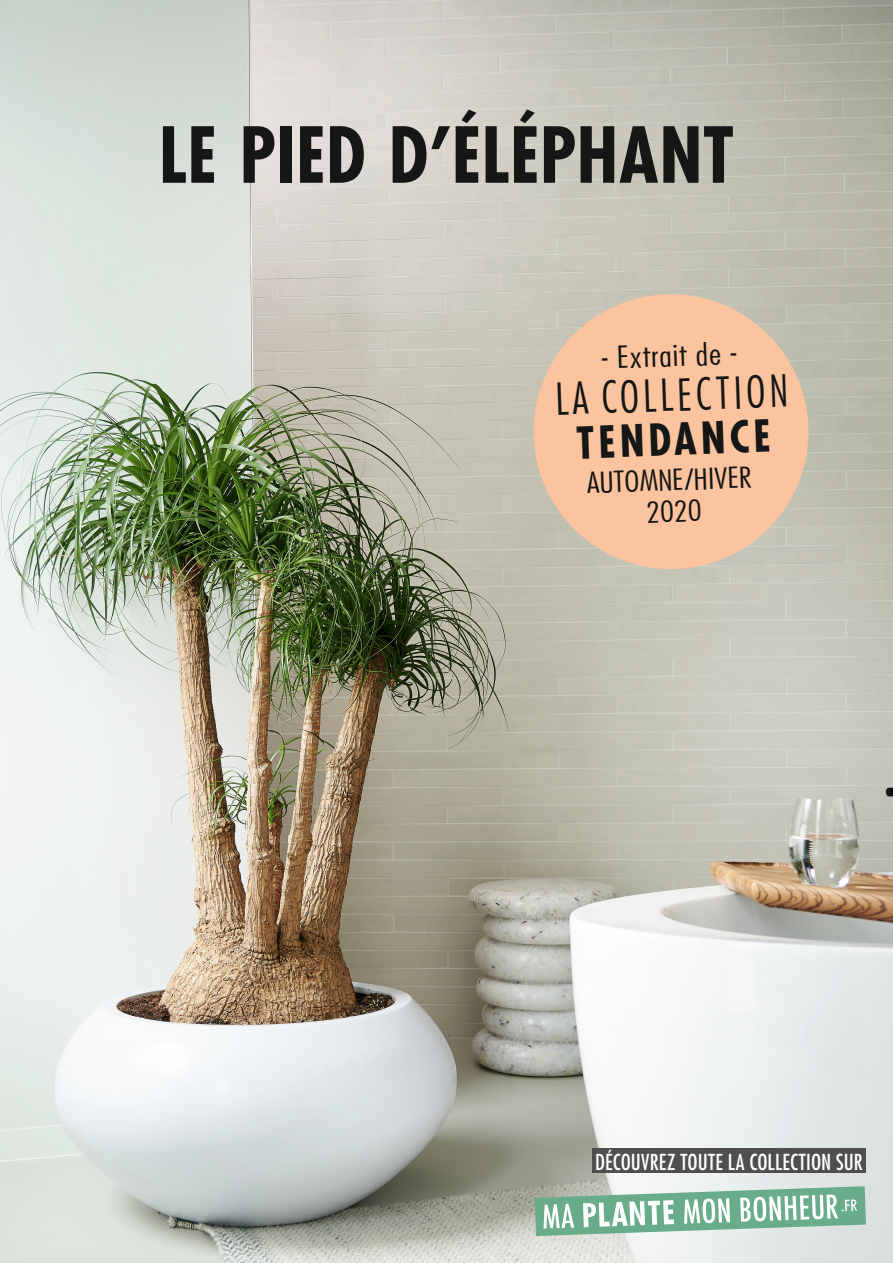
<style>
.page{position:relative;width:893px;height:1263px;background:#fff}
.page>*{position:absolute;margin:0;border:0;box-sizing:border-box;transform-origin:0 0}
.t1{font:700 condensed 75px "Futura Std";letter-spacing:.005em;color:#151616}
.t2{font:300 condensed 42.97px/44.4px "Futura Std";color:#151616;text-align:center}
.t3{font:300 condensed 29.62px "Futura Std";color:#151616;scale:1.19 1}
.t4{font:300 condensed 28.2px/31.5px "Futura Std";color:#151616;text-align:center;scale:1.19 1}
.t5{font:condensed 21.45px "Futura Std";letter-spacing:.01em;color:#fff}
.s1{font-weight:700}
.s2{font-family:"Helvetica";font-weight:400;font-stretch:normal;font-size:29.62px}
</style>
<div class="page">
<img style="left:0;top:0;width:893px;height:1263px">
<div style="left:592px;top:1149px;width:274px;height:24px;background:#4f4f4f"></div>
<svg style="left:535px;top:1186px;width:331px;height:50px"></svg>
<div style="left:534px;top:294px;width:274px;height:275px;background:#fbc49e;border-radius:50%"></div>
<p class="t1" style="left:159px;top:108px;width:576px">LE PIED ’D ÉLÉPHANT</p>
<p class="t3" style="left:601px;top:340px;width:114px;rotate:-2deg">- Extrait de -</p>
<p class="t2" style="left:555px;top:377px;width:234px;rotate:-2deg">LA COLLECTION<br><span class="s1">TENDANCE</span></p>
<p class="t4" style="left:587px;top:467px;width:140px;rotate:-2deg">AUTOMNE<span class="s2">/</span>HIVER<br>2020</p>
<p class="t5" style="left:595px;top:1149px;width:269px">DÉCOUVREZ TOUTE LA COLLECTION SUR</p>
</div>
